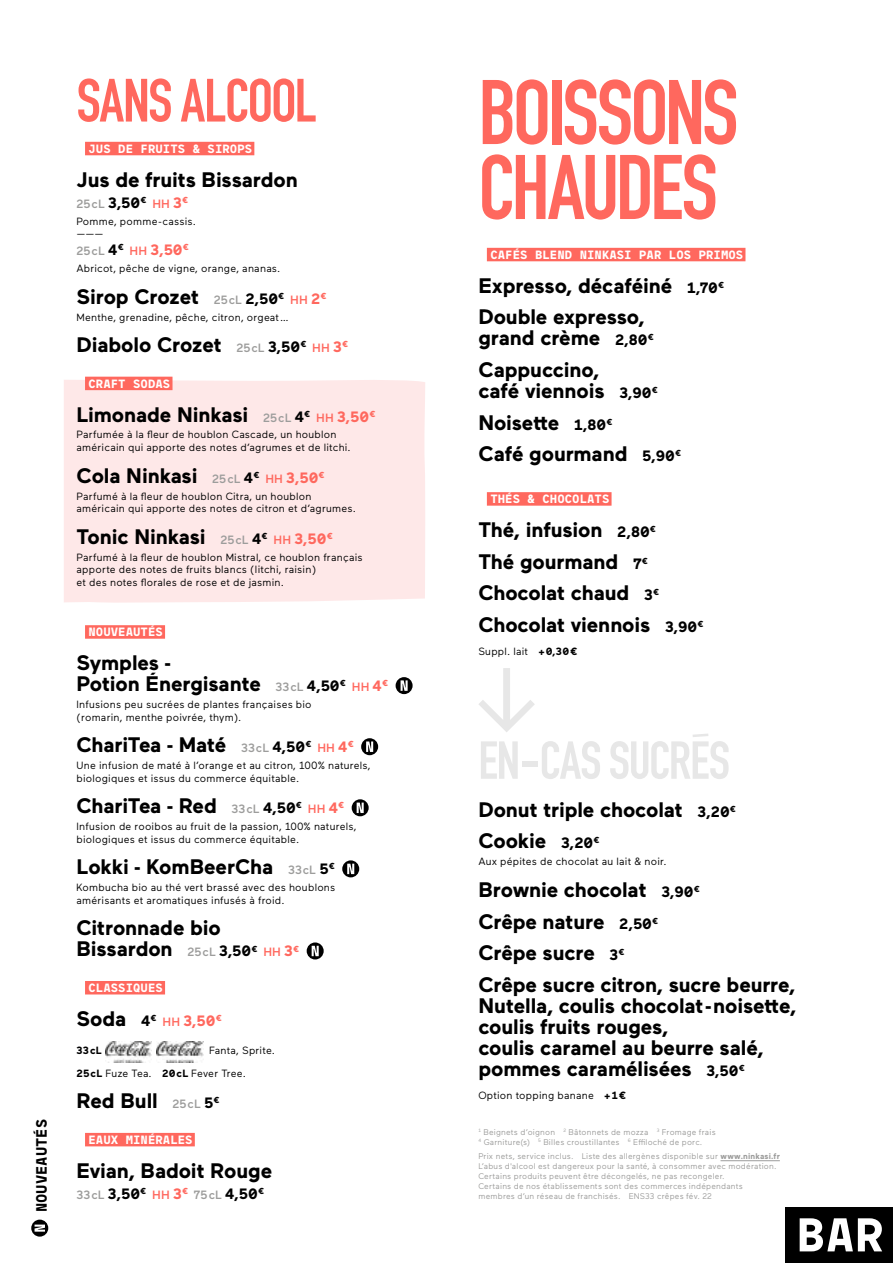
<style>
.page{position:relative;width:893px;height:1263px;background:#fff}
.page>*{position:absolute;margin:0;border:0;box-sizing:border-box;transform-origin:0 0}
.t1{font:90px/75px "DIN Engschrift";letter-spacing:-.04em;color:#ff685e}
.t2{font:60px "DIN Engschrift";letter-spacing:-.025em;color:#ff685e}
.t3{font:52.5px "DIN Engschrift";letter-spacing:-.02em;color:#e7e7e7}
.t4{font:700 21px/31.7px "Maax";letter-spacing:-.01em;color:#000}
.t5{font:700 15px "Maax Mono";color:#000}
.t6{font:700 12px "Maax Mono";color:#fff}
.t7{font:500 12px "Maax";letter-spacing:.01em;color:#9d9d9c}
.t8{font:10.5px/12.6px "Maax";letter-spacing:.02em;color:#000}
.t9{font:700 10.5px "Maax";color:#000}
.t10{font:8.25px/9.9px "Maax";letter-spacing:.025em;color:#9d9d9c}
.s1{font-weight:700;font-size:15px;color:#000}
.s2{color:#ff685e}
.s3{font-weight:700;font-size:15px;color:#ff685e}
.s4{font-weight:500;font-size:12px;color:#9d9d9c}
.s5{font-size:15px}
.s6{font-weight:500;font-size:12px;color:#ff685e}
.s7{font-size:15px;color:#ff685e}
.s8{font-weight:700}
</style>
<div class="page">
<div style="left:786px;top:1208px;width:107px;height:55px;background:#000"></div>
<svg style="left:800px;top:1218px;width:82px;height:33px"></svg>
<div style="left:64px;top:380px;width:361px;height:223px;background:#fee8e8"></div>
<div style="left:487px;top:248px;width:258px;height:13px;background:#ff685e"></div>
<div style="left:487px;top:492px;width:125px;height:14px;background:#ff685e"></div>
<div style="left:85px;top:142px;width:169px;height:13px;background:#ff685e"></div>
<div style="left:85px;top:377px;width:88px;height:13px;background:#ff685e"></div>
<div style="left:85px;top:625px;width:80px;height:14px;background:#ff685e"></div>
<div style="left:85px;top:981px;width:80px;height:13px;background:#ff685e"></div>
<div style="left:85px;top:1133px;width:110px;height:13px;background:#ff685e"></div>
<svg style="left:396px;top:677px;width:17px;height:17px"></svg>
<svg style="left:401px;top:680px;width:7px;height:11px"></svg>
<svg style="left:361px;top:738px;width:17px;height:17px"></svg>
<svg style="left:366px;top:741px;width:7px;height:11px"></svg>
<svg style="left:352px;top:799px;width:17px;height:17px"></svg>
<svg style="left:357px;top:802px;width:7px;height:11px"></svg>
<svg style="left:342px;top:860px;width:17px;height:17px"></svg>
<svg style="left:347px;top:864px;width:7px;height:10px"></svg>
<svg style="left:307px;top:942px;width:17px;height:17px"></svg>
<svg style="left:312px;top:946px;width:7px;height:10px"></svg>
<img style="left:105px;top:1041px;width:47px;height:21px">
<img style="left:157px;top:1041px;width:47px;height:21px">
<hr style="left:720px;top:1160px;width:60px;height:1px;background:#9d9d9c">
<svg style="left:479px;top:668px;width:56px;height:64px"></svg>
<svg style="left:693px;top:734px;width:15px;height:3px"></svg>
<svg style="left:31px;top:1219px;width:17px;height:17px"></svg>
<svg style="left:35px;top:1224px;width:10px;height:7px"></svg>
<h3 class="t5" style="left:31px;top:1212px;width:94px;rotate:-90deg">NOUVEAUTÉS</h3>
<h2 class="t2" style="left:77px;top:65px;width:242px">SANS ALCOOL</h2>
<p class="t6" style="left:89px;top:140px;width:165px">JUS DE FRUITS &amp; SIROPS</p>
<h3 class="t4" style="left:77px;top:163px;width:223px">Jus de fruits Bissardon</h3>
<p class="t7" style="left:77px;top:196px;width:113px">25 cL <span class="s1">3,50</span><sup>€</sup> <span class="s2">HH</span> <span class="s3">3</span><sup>€</sup></p>
<p class="t8" style="left:77px;top:214px;width:121px">Pomme, pomme - cassis. ———</p>
<p class="t7" style="left:77px;top:243px;width:114px">25 cL <span class="s1">4</span><sup>€</sup> <span class="s2">HH</span> <span class="s3">3,50</span><sup>€</sup></p>
<p class="t8" style="left:77px;top:262px;width:205px">Abricot, pêche de vigne, orange, ananas.</p>
<h3 class="t4" style="left:77px;top:280px;width:252px">Sirop Crozet <span class="s4">25 cL</span> <span class="s5">2,50</span><sup>€</sup> <span class="s6">HH</span> <span class="s7">2</span><sup>€</sup></h3>
<p class="t8" style="left:77px;top:310px;width:213px">Menthe, grenadine, pêche, citron, orgeat …</p>
<h3 class="t4" style="left:77px;top:328px;width:273px">Diabolo Crozet <span class="s4">25 cL</span> <span class="s5">3,50</span><sup>€</sup> <span class="s6">HH</span> <span class="s7">3</span><sup>€</sup></h3>
<p class="t6" style="left:89px;top:375px;width:83px">CRAFT SODAS</p>
<h3 class="t4" style="left:77px;top:397px;width:300px">Limonade Ninkasi <span class="s4">25 cL</span> <span class="s5">4</span><sup>€</sup> <span class="s6">HH</span> <span class="s7">3,50</span><sup>€</sup></h3>
<p class="t8" style="left:77px;top:428px;width:276px">Parfumée à la fleur de houblon Cascade, un houblon américain qui apporte des notes d’agrumes et de litchi.</p>
<h3 class="t4" style="left:77px;top:459px;width:250px">Cola Ninkasi <span class="s4">25 cL</span> <span class="s5">4</span><sup>€</sup> <span class="s6">HH</span> <span class="s7">3,50</span><sup>€</sup></h3>
<p class="t8" style="left:77px;top:489px;width:281px">Parfumé à la fleur de houblon Citra, un houblon américain qui apporte des notes de citron et d’agrumes.</p>
<h3 class="t4" style="left:77px;top:520px;width:258px">Tonic Ninkasi <span class="s4">25 cL</span> <span class="s5">4</span><sup>€</sup> <span class="s6">HH</span> <span class="s7">3,50</span><sup>€</sup></h3>
<p class="t8" style="left:77px;top:550px;width:288px">Parfumé à la fleur de houblon Mistral, ce houblon français apporte des notes de fruits blancs ( litchi, raisin )<br>et des notes florales de rose et de jasmin.</p>
<p class="t6" style="left:89px;top:624px;width:76px">NOUVEAUTÉS</p>
<h3 class="t4" style="left:77px;top:651px;width:313px;line-height:21px">Symples -<br>Potion Énergisante <span class="s4">33 cL</span> <span class="s5">4,50</span><sup>€</sup> <span class="s6">HH</span> <span class="s7">4</span><sup>€</sup></h3>
<p class="t8" style="left:77px;top:697px;width:237px">Infusions peu sucrées de plantes françaises bio ( romarin, menthe poivrée, thym ).</p>
<h3 class="t4" style="left:77px;top:728px;width:279px">ChariTea - Maté <span class="s4">33 cL</span> <span class="s5">4,50</span><sup>€</sup> <span class="s6">HH</span> <span class="s7">4</span><sup>€</sup></h3>
<p class="t8" style="left:77px;top:759px;width:296px">Une infusion de maté à l’orange et au citron, 100% naturels, biologiques et issus du commerce équitable.</p>
<h3 class="t4" style="left:77px;top:789px;width:269px">ChariTea - Red <span class="s4">33 cL</span> <span class="s5">4,50</span><sup>€</sup> <span class="s6">HH</span> <span class="s7">4</span><sup>€</sup></h3>
<p class="t8" style="left:77px;top:820px;width:282px">Infusion de rooibos au fruit de la passion, 100% naturels, biologiques et issus du commerce équitable.</p>
<h3 class="t4" style="left:77px;top:850px;width:260px">Lokki - KomBeerCha <span class="s4">33 cL</span> <span class="s5">5</span><sup>€</sup></h3>
<p class="t8" style="left:77px;top:881px;width:260px">Kombucha bio au thé vert brassé avec des houblons amérisants et aromatiques infusés à froid.</p>
<h3 class="t4" style="left:77px;top:917px;width:224px;line-height:21px">Citronnade bio<br>Bissardon <span class="s4">25 cL</span> <span class="s5">3,50</span><sup>€</sup> <span class="s6">HH</span> <span class="s7">3</span><sup>€</sup></h3>
<p class="t6" style="left:89px;top:980px;width:76px">CLASSIQUES</p>
<h3 class="t4" style="left:77px;top:1002px;width:147px">Soda <span class="s5">4</span><sup>€</sup> <span class="s6">HH</span> <span class="s7">3,50</span><sup>€</sup></h3>
<p class="t9" style="left:77px;top:1043px;width:27px">33 cL</p>
<p class="t8" style="left:209px;top:1043px;width:68px">Fanta, Sprite.</p>
<p class="t8" style="left:77px;top:1066px;width:171px"><span class="s8">25 cL</span> Fuze Tea. <span class="s8">20 cL</span> Fever Tree.</p>
<h3 class="t4" style="left:77px;top:1084px;width:145px">Red Bull <span class="s4">25 cL</span> <span class="s5">5</span><sup>€</sup></h3>
<p class="t6" style="left:89px;top:1131px;width:106px">EAUX MINÉRALES</p>
<h3 class="t4" style="left:77px;top:1154px;width:197px">Evian, Badoit Rouge</h3>
<p class="t7" style="left:77px;top:1187px;width:189px">33 cL <span class="s1">3,50</span><sup>€</sup> <span class="s2">HH</span> <span class="s3">3</span><sup>€</sup> 75 cL <span class="s1">4,50</span><sup>€</sup></p>
<h1 class="t1" style="left:478px;top:76px;width:262px">BOISSONS<br>CHAUDES</h1>
<p class="t6" style="left:490px;top:246px;width:254px">CAFÉS BLEND NINKASI PAR LOS PRIMOS</p>
<h3 class="t4" style="left:478px;top:269px;width:247px">Expresso, décaféiné <span class="s5">1,70</span><sup>€<br></sup>Double expresso,</h3>
<h3 class="t4" style="left:478px;top:321px;width:177px">grand crème <span class="s5">2,80</span><sup>€<br></sup>Cappuccino,</h3>
<h3 class="t4" style="left:478px;top:374px;width:204px">café viennois <span class="s5">3,90</span><sup>€<br></sup>Noisette <span class="s5">1,80</span><sup>€<br></sup>Café gourmand <span class="s5">5,90</span><sup>€</sup></h3>
<p class="t6" style="left:490px;top:491px;width:121px">THÉS &amp; CHOCOLATS</p>
<h3 class="t4" style="left:478px;top:513px;width:227px">Thé, infusion <span class="s5">2,80</span><sup>€<br></sup>Thé gourmand <span class="s5">7</span><sup>€<br></sup>Chocolat chaud <span class="s5">3</span><sup>€<br></sup>Chocolat viennois <span class="s5">3,90</span><sup>€</sup></h3>
<p class="t8" style="left:478px;top:645px;width:101px">Suppl. lait <span class="s8">+ 0,30 €</span></p>
<h3 class="t3" style="left:478px;top:729px;width:253px">EN-CAS SUCRES</h3>
<h3 class="t4" style="left:478px;top:793px;width:259px">Donut triple chocolat <span class="s5">3,20</span><sup>€<br></sup>Cookie <span class="s5">3,20</span><sup>€</sup></h3>
<p class="t8" style="left:478px;top:855px;width:190px">Aux pépites de chocolat au lait &amp; noir.</p>
<h3 class="t4" style="left:478px;top:873px;width:318px">Brownie chocolat <span class="s5">3,90</span><sup>€<br></sup>Crêpe nature <span class="s5">2,50</span><sup>€<br></sup>Crêpe sucre <span class="s5">3</span><sup>€<br></sup>Crêpe sucre citron, sucre beurre,</h3>
<h3 class="t4" style="left:478px;top:994px;width:319px;line-height:21px">Nutella, coulis chocolat - noisette, coulis fruits rouges,<br>coulis caramel au beurre salé, pommes caramélisées <span class="s5">3,50</span><sup>€</sup></h3>
<p class="t8" style="left:478px;top:1088px;width:149px">Option topping banane <span class="s8">+ 1 €</span></p>
<p class="t10" style="left:478px;top:1127px;width:239px"><sup>1</sup> Beignets d’oignon <sup>2</sup> Bâtonnets de mozza <sup>3</sup> Fromage frais<br><sup>4</sup> Garniture(s) <sup>5</sup> Billes croustillantes <sup>6</sup> Effiloché de porc.</p>
<p class="t10" style="left:478px;top:1151px;width:303px">Prix nets, service inclus. Liste des allergènes disponible sur <span class="s8">www.ninkasi.fr </span>L’abus d'alcool est dangereux pour la santé, à consommer avec modération.<br>Certains produits peuvent être décongelés, ne pas recongeler.<br>Certains de nos établissements sont des commerces indépendants membres d’un réseau de franchisés. ENS33 crêpes fév. 22</p>
</div>
